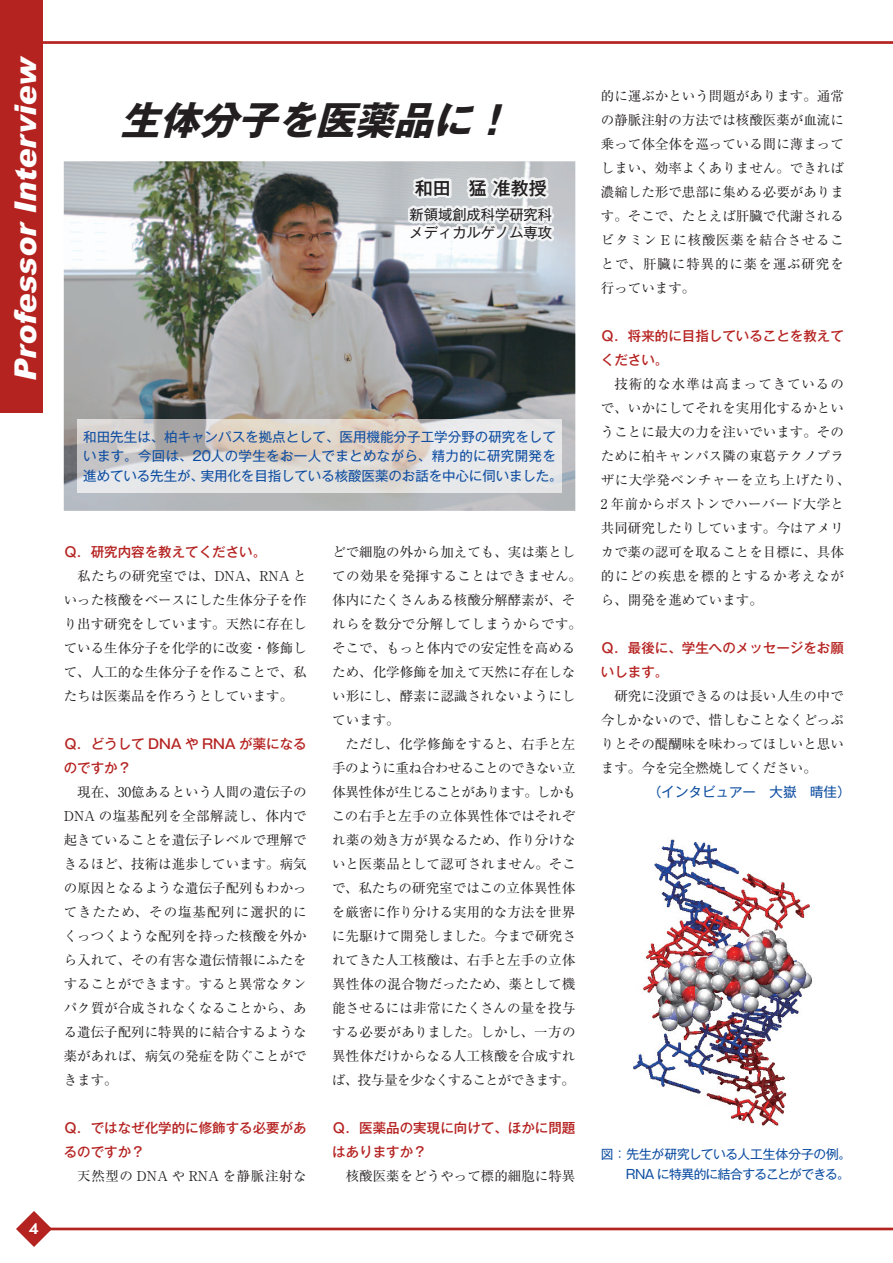
<style>
.page{position:relative;width:893px;height:1263px;background:#fff}
.page>*{position:absolute;margin:0;border:0;box-sizing:border-box;transform-origin:0 0}
.t1{font:italic 39px "Gothic MB101 Pr 5 Bold 90 msp RKSJ H";color:#231f20}
.t2{font:italic 900 30px "Arial";color:#fff}
.t3{font:18px "Gothic MB101 Pr 5 Medium 90 msp RKSJ H";color:#231f20}
.t4{font:700 15px "Lithos Pro";color:#fff}
.t5{font:14.25px/18px "Gothic MB101 Pr 5 Regular 90 msp RKSJ H";color:#231f20}
.t6{font:13.5px/24px "Ryumin Pr 5 Regular 90 msp RKSJ H";color:#231f20;text-align:justify}
.t7{font:13.5px/24px "Gothic MB101 Pr 5 Medium 90 msp RKSJ H";color:#b52321}
.t8{font:13.5px/19.5px "Gothic MB101 Pr 5 Regular 90 msp RKSJ H";color:#0d4da1}
.t9{font:13.5px "Ryumin Pr 5 Regular 90 msp RKSJ H";letter-spacing:.045em;color:#231f20}
.t10{font:12.75px/19.5px "Gothic MB101 Pr 5 Regular 90 msp RKSJ H";letter-spacing:-.04em;color:#0d4da1;text-align:right}
</style>
<div class="page">
<svg style="left:16px;top:1211px;width:36px;height:36px"></svg>
<hr style="left:0;top:41px;width:893px;height:3px;background:#b52321">
<hr style="left:34px;top:1227px;width:859px;height:3px;background:#b52321">
<div style="left:0;top:0;width:43px;height:412px;background:#b52321"></div>
<img style="left:64px;top:161px;width:511px;height:350px">
<img style="left:633px;top:839px;width:179px;height:287px">
<img style="left:78px;top:420px;width:483px;height:72px">
<img style="left:413px;top:177px;width:136px;height:22px">
<div style="left:408px;top:206px;width:108px;height:17px;background:#f0f3f3"></div>
<img style="left:451px;top:224px;width:103px;height:17px">
<h2 class="t2" style="left:3px;top:381px;width:327px;rotate:-90deg">Professor Interview</h2>
<p class="t4" style="left:28px;top:1220px;width:13px">4</p>
<h1 class="t1" style="left:121px;top:106px;width:402px">生体分子を医薬品に！</h1>
<h3 class="t3" style="left:415px;top:181px;width:133px">和田　猛 准教授</h3>
<p class="t5" style="left:410px;top:208px;width:144px">新領域創成科学研究科メディカルゲノム専攻</p>
<p class="t8" style="left:83px;top:429px;width:481px">和田先生は、柏キャンパスを拠点として、医用機能分子工学分野の研究をしています。今回は、20人の学生をお一人でまとめながら、精力的に研究開発を進めている先生が、実用化を目指している核酸医薬のお話を中心に伺いました。</p>
<p class="t7" style="left:64px;top:542px;width:204px">Ｑ．研究内容を教えてください。</p>
<p class="t6" style="left:64px;top:566px;width:245px;text-indent:14px">私たちの研究室では、DNA、RNA といった核酸をベースにした生体分子を作り出す研究をしています。天然に存在している生体分子を化学的に改変・修飾して、人工的な生体分子を作ることで、私たちは医薬品を作ろうとしています。</p>
<p class="t7" style="left:64px;top:734px;width:245px">Ｑ．どうして DNA や RNA が薬になるのですか？</p>
<p class="t6" style="left:64px;top:782px;width:245px;text-indent:14px">現在、30億あるという人間の遺伝子のDNA の塩基配列を全部解読し、体内で起きていることを遺伝子レベルで理解できるほど、技術は進歩しています。病気の原因となるような遺伝子配列もわかってきたため、その塩基配列に選択的にくっつくような配列を持った核酸を外から入れて、その有害な遺伝情報にふたをすることができます。すると異常なタンパク質が合成されなくなることから、ある遺伝子配列に特異的に結合するような薬があれば、病気の発症を防ぐことができます。</p>
<p class="t7" style="left:64px;top:1118px;width:244px">Ｑ．ではなぜ化学的に修飾する必要があるのですか？</p>
<p class="t9" style="left:77px;top:1171px;width:231px">天然型の DNA や RNA を静脈注射な</p>
<p class="t6" style="left:332px;top:542px;width:251px;text-align:left">どで細胞の外から加えても、実は薬としての効果を発揮することはできません。体内にたくさんある核酸分解酵素が、それらを数分で分解してしまうからです。そこで、もっと体内での安定性を高めるため、化学修飾を加えて天然に存在しない形にし、酵素に認識されないようにしています。</p>
<p class="t6" style="left:332px;top:734px;width:246px;text-indent:14px">ただし、化学修飾をすると、右手と左手のように重ね合わせることのできない立体異性体が生じることがあります。しかもこの右手と左手の立体異性体ではそれぞれ薬の効き方が異なるため、作り分けないと医薬品として認可されません。そこで、私たちの研究室ではこの立体異性体を厳密に作り分ける実用的な方法を世界に先駆けて開発しました。今まで研究されてきた人工核酸は、右手と左手の立体異性体の混合物だったため、薬として機能させるには非常にたくさんの量を投与する必要がありました。しかし、一方の異性体だけからなる人工核酸を合成すれば、投与量を少なくすることができます。</p>
<p class="t7" style="left:332px;top:1118px;width:245px">Ｑ．医薬品の実現に向けて、ほかに問題はありますか？</p>
<p class="t6" style="left:346px;top:1166px;width:231px">核酸医薬をどうやって標的細胞に特異</p>
<p class="t6" style="left:601px;top:86px;width:245px">的に運ぶかという問題があります。通常の静脈注射の方法では核酸医薬が血流に乗って体全体を巡っている間に薄まってしまい、効率よくありません。できれば濃縮した形で患部に集める必要があります。そこで、たとえば肝臓で代謝されるビタミン E に核酸医薬を結合させることで、肝臓に特異的に薬を運ぶ研究を行っています。</p>
<p class="t7" style="left:601px;top:326px;width:245px">Ｑ．将来的に目指していることを教えてください。</p>
<p class="t6" style="left:601px;top:374px;width:251px;text-align:left;text-indent:14px">技術的な水準は高まってきているので、いかにしてそれを実用化するかということに最大の力を注いでいます。そのために柏キャンパス隣の東葛テクノプラザに大学発ベンチャーを立ち上げたり、<br>2 年前からボストンでハーバード大学と共同研究したりしています。今はアメリカで薬の認可を取ることを目標に、具体的にどの疾患を標的とするか考えながら、開発を進めています。</p>
<p class="t7" style="left:601px;top:638px;width:245px">Ｑ．最後に、学生へのメッセージをお願いします。</p>
<p class="t6" style="left:601px;top:686px;width:245px;text-indent:14px">研究に没頭できるのは長い人生の中で今しかないので、惜しむことなくどっぷりとその醍醐味を味わってほしいと思います。今を完全燃焼してください。</p>
<p class="t8" style="left:648px;top:784px;width:204px">（インタビュアー　大嶽　晴佳）</p>
<p class="t10" style="left:601px;top:1146px;width:252px">図：先生が研究している人工生体分子の例。<br>RNA に特異的に結合することができる。</p>
</div>
